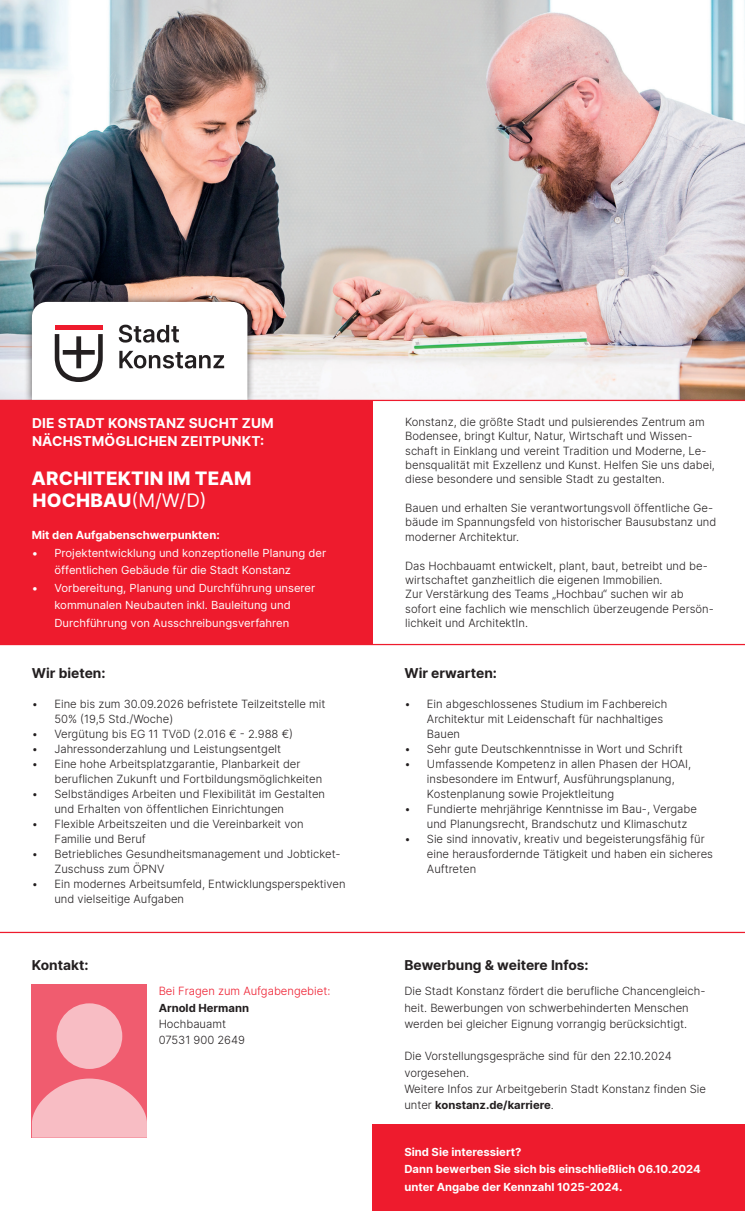
<style>
.page{position:relative;width:745px;height:1211px;background:#fff}
.page>*{position:absolute;margin:0;border:0;box-sizing:border-box;transform-origin:0 0}
.t1{font:800 18.75px/22.5px "Inter";letter-spacing:.01em;color:#fff}
.t2{font:700 13.75px "Inter";color:#231f20}
.t3{font:700 13.75px/17.5px "Inter";letter-spacing:.01em;color:#fff}
.t4{font:300 11.25px/15px "Inter";color:#231f20}
.t5{font:11.25px/17.5px "Inter";color:#fff}
.t6{font:700 11.25px/17.5px "Inter";color:#fff}
.t7{font:300 11.25px "Inter";color:#ee1b2d}
.t8{font:700 11.25px "Inter";color:#231f20}
.s1{font-weight:400}
.s2{font-weight:700}
</style>
<div class="page">
<img style="left:0;top:0;width:744px;height:400px">
<div style="left:372px;top:1125px;width:372px;height:86px;background:#ee1b2d"></div>
<hr style="left:0;top:400px;width:744px;height:1px;background:#ee1b2d">
<hr style="left:0;top:932px;width:744px;height:1px;background:#ee1b2d">
<hr style="left:0;top:644px;width:744px;height:1px;background:#ee1b2d">
<div style="left:32px;top:984px;width:115px;height:154px;background:#f05c6f"></div>
<div style="left:57px;top:1003px;width:65px;height:66px;background:#f8bdc4;border-radius:50%"></div>
<svg style="left:32px;top:1079px;width:115px;height:59px"></svg>
<div style="left:24px;top:294px;width:231px;height:113px;background:#231f20;opacity:.7"></div>
<svg style="left:32px;top:302px;width:215px;height:98px"></svg>
<hr style="left:55px;top:325px;width:48px;height:4px;background:#ee1b2d">
<div style="left:0;top:400px;width:372px;height:245px;background:#ee1b2d"></div>
<p class="t3" style="left:32px;top:414px;width:243px">DIE STADT KONSTANZ SUCHT ZUM<br>NÄCHSTMÖGLICHEN ZEITPUNKT:</p>
<p class="t1" style="left:32px;top:466px;width:221px">ARCHITEKTIN IM TEAM<br>HOCHBAU<span class="s1">(M/W/D)</span></p>
<p class="t6" style="left:32px;top:526px;width:189px">Mit den Aufgabenschwerpunkten:</p>
<p class="t5" style="left:54px;top:543px;width:273px;text-indent:-22px">• Projektentwicklung und konzeptionelle Planung der öffentlichen Gebäude für die Stadt Konstanz</p>
<p class="t5" style="left:32px;top:578px;width:285px;text-align:center">• Vorbereitung, Planung und Durchführung unserer kommunalen Neubauten inkl. Bauleitung und<br>Durchführung von Ausschreibungsverfahren</p>
<p class="t2" style="left:32px;top:663px;width:75px">Wir bieten:</p>
<p class="t4" style="left:54px;top:696px;width:272px;text-indent:-22px">• Eine bis zum 30.09.2026 befristete Teilzeitstelle mit<br>50% (19,5 Std./Woche)</p>
<p class="t4" style="left:32px;top:726px;width:262px">• Vergütung bis EG 11 TVöD (2.016 € - 2.988 €)</p>
<p class="t4" style="left:32px;top:741px;width:250px">• Jahressonderzahlung und Leistungsentgelt</p>
<p class="t4" style="left:54px;top:756px;width:269px;text-indent:-22px">• Eine hohe Arbeitsplatzgarantie, Planbarkeit der beruflichen Zukunft und Fortbildungsmöglichkeiten</p>
<p class="t4" style="left:54px;top:786px;width:272px;text-indent:-22px">• Selbständiges Arbeiten und Flexibilität im Gestalten und Erhalten von öffentlichen Einrichtungen</p>
<p class="t4" style="left:54px;top:816px;width:250px;text-indent:-22px">• Flexible Arbeitszeiten und die Vereinbarkeit von<br>Familie und Beruf</p>
<p class="t4" style="left:54px;top:846px;width:287px;text-indent:-22px">• Betriebliches Gesundheitsmanagement und Jobticket-<br>Zuschuss zum ÖPNV</p>
<p class="t4" style="left:54px;top:876px;width:292px;text-indent:-22px">• Ein modernes Arbeitsumfeld, Entwicklungsperspektiven und vielseitige Aufgaben</p>
<p class="t4" style="left:405px;top:414px;width:311px;line-height:14.4px">Konstanz, die größte Stadt und pulsierendes Zentrum am Bodensee, bringt Kultur, Natur, Wirtschaft und Wissen&shy;schaft in Einklang und vereint Tradition und Moderne, Le&shy;bensqualität mit Exzellenz und Kunst. Helfen Sie uns dabei, diese besondere und sensible Stadt zu gestalten.</p>
<p class="t4" style="left:405px;top:501px;width:312px;line-height:14.4px">Bauen und erhalten Sie verantwortungsvoll öffentliche Ge&shy;bäude im Spannungsfeld von historischer Bausubstanz und moderner Architektur.</p>
<p class="t4" style="left:405px;top:558px;width:304px;line-height:14.4px">Das Hochbauamt entwickelt, plant, baut, betreibt und be&shy;wirtschaftet ganzheitlich die eigenen Immobilien.</p>
<p class="t4" style="left:405px;top:587px;width:310px;line-height:14.4px">Zur Verstärkung des Teams „Hochbau“ suchen wir ab sofort eine fachlich wie menschlich überzeugende Persön&shy;lichkeit und ArchitektIn.</p>
<p class="t2" style="left:404px;top:662px;width:94px">Wir erwarten:</p>
<p class="t4" style="left:426px;top:696px;width:242px;text-indent:-22px">• Ein abgeschlossenes Studium im Fachbereich<br>Architektur mit Leidenschaft für nachhaltiges<br>Bauen</p>
<p class="t4" style="left:404px;top:741px;width:279px">• Sehr gute Deutschkenntnisse in Wort und Schrift</p>
<p class="t4" style="left:426px;top:756px;width:265px;text-indent:-22px">• Umfassende Kompetenz in allen Phasen der HOAI, insbesondere im Entwurf, Ausführungsplanung,<br>Kostenplanung sowie Projektleitung</p>
<p class="t4" style="left:426px;top:801px;width:271px;text-indent:-22px">• Fundierte mehrjährige Kenntnisse im Bau-, Vergabe und Planungsrecht, Brandschutz und Klimaschutz</p>
<p class="t4" style="left:426px;top:831px;width:287px;text-indent:-22px">• Sie sind innovativ, kreativ und begeisterungsfähig für eine herausfordernde Tätigkeit und haben ein sicheres<br>Auftreten</p>
<p class="t2" style="left:32px;top:954px;width:58px">Kontakt:</p>
<p class="t2" style="left:404px;top:954px;width:186px">Bewerbung &amp; weitere Infos:</p>
<p class="t7" style="left:158px;top:983px;width:173px">Bei Fragen zum Aufgabengebiet:</p>
<p class="t8" style="left:158px;top:999px;width:92px">Arnold Hermann</p>
<p class="t4" style="left:158px;top:1016px;width:69px">Hochbauamt</p>
<p class="t4" style="left:158px;top:1032px;width:88px">07531 900 2649</p>
<p class="t4" style="left:404px;top:983px;width:302px;line-height:16.2px">Die Stadt Konstanz fördert die berufliche Chancengleich&shy;heit. Bewerbungen von schwerbehinderten Menschen werden bei gleicher Eignung vorrangig berücksichtigt.</p>
<p class="t4" style="left:404px;top:1049px;width:269px">Die Vorstellungsgespräche sind für den 22.10.2024</p>
<p class="t4" style="left:404px;top:1065px;width:66px">vorgesehen.</p>
<p class="t4" style="left:404px;top:1080px;width:303px;line-height:16.2px">Weitere Infos zur Arbeitgeberin Stadt Konstanz finden Sie unter <span class="s2">konstanz.de/karriere</span>.</p>
<p class="t6" style="left:404px;top:1143px;width:119px">Sind Sie interessiert?</p>
<p class="t6" style="left:404px;top:1160px;width:298px">Dann bewerben Sie sich bis einschließlich 06.10.2024 unter Angabe der Kennzahl 1025-2024.</p>
</div>
